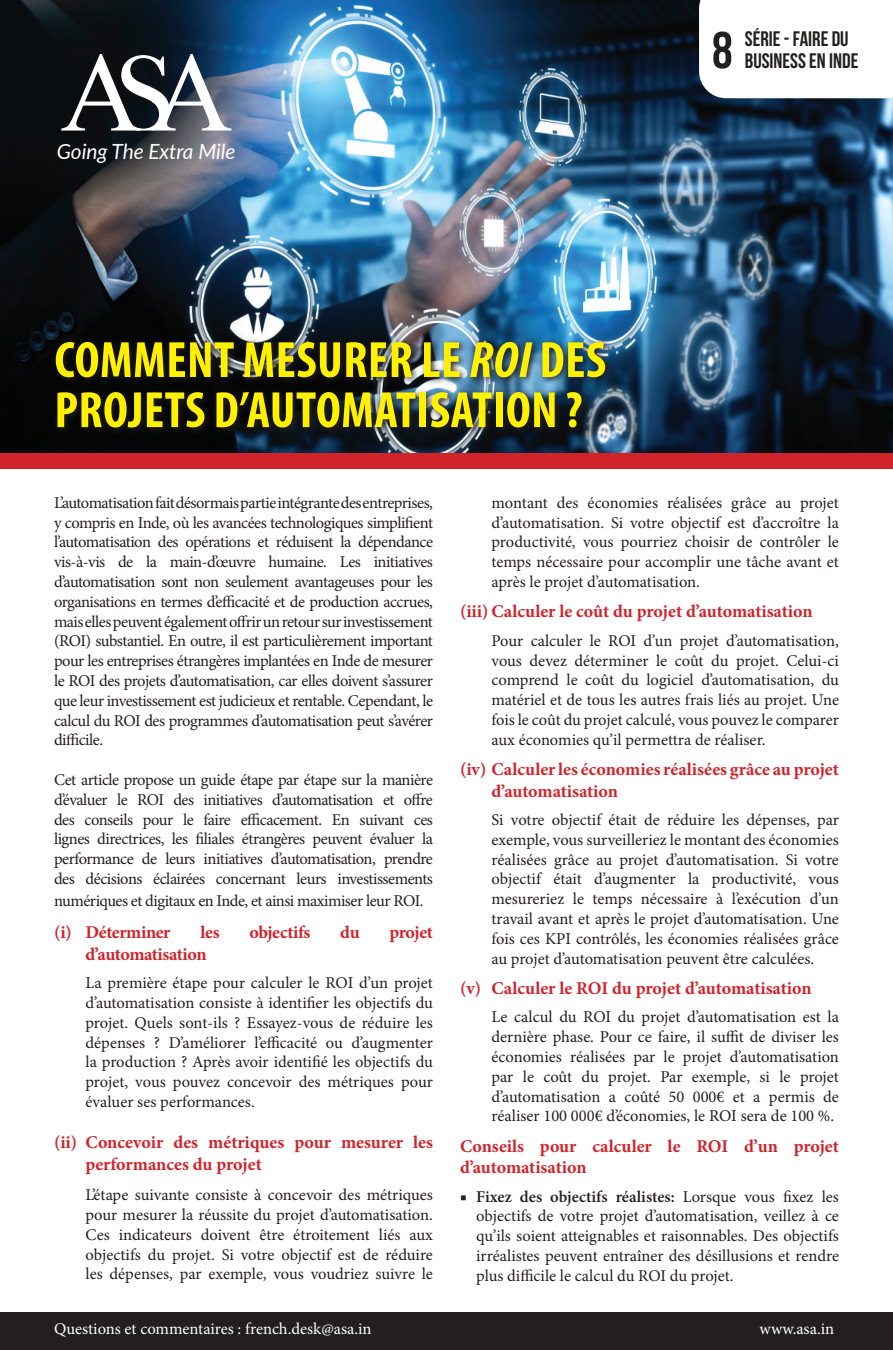
<style>
.page{position:relative;width:893px;height:1350px;background:#fff}
.page>*{position:absolute;margin:0;border:0;box-sizing:border-box;transform-origin:0 0}
.t1{font:51.9px "Bebas Neue";color:#231f20}
.t2{font:700 condensed 51.3px/50.1px "Myriad Pro";letter-spacing:.01em;color:#fff101}
.t3{font:21px "Bebas Neue";color:#231f20}
.t4{font:italic 20.85px "Lato";letter-spacing:-.005em;color:#fff}
.t5{font:700 18px/21.6px "Minion Pro";letter-spacing:-.005em;color:#d1232a}
.t6{font:700 18px "Minion Pro";letter-spacing:-.025em;color:#d1232a}
.t7{font:16.5px/19.8px "Minion Pro";letter-spacing:-.01em;color:#231f20;text-align:justify}
.t8{font:16.5px "Minion Pro";color:#fff}
.t9{font:16.5px "Minion Pro";letter-spacing:-.03em;color:#231f20}
.s1{font-style:italic}
.s2{font-weight:600}
</style>
<div class="page">
<img style="left:0;top:0;width:893px;height:454px">
<div style="left:0;top:454px;width:893px;height:15px;background:#d1232a"></div>
<svg style="left:61px;top:54px;width:170px;height:77px"></svg>
<svg style="left:52px;top:338px;width:562px;height:99px;background:#232c34"></svg>
<svg style="left:699px;top:0;width:194px;height:98px"></svg>
<div style="left:0;top:1312px;width:892px;height:38px;background:#231f20"></div>
<p class="t4" style="left:57px;top:137px;width:180px">Going The Extra Mile</p>
<h2 class="t2" style="left:55px;top:334px;width:553px">COMMENT MESURER LE <span class="s1">ROI</span> DES<br>PROJETS D’AUTOMATISATION ?</h2>
<h1 class="t1" style="left:712px;top:22px;width:22px">8</h1>
<p class="t3" style="left:745px;top:27px;width:105px">SÉRIE - FAIRE DU</p>
<p class="t3" style="left:745px;top:49px;width:115px">BUSINESS EN INDE</p>
<p class="t7" style="left:54px;top:493px;width:381px">L’automatisation fait désormais partie intégrante des entreprises, y compris en Inde, où les avancées technologiques simplifient l’automatisation des opérations et réduisent la dépendance vis-à-vis de la main-d’œuvre humaine. Les initiatives d’automatisation sont non seulement avantageuses pour les organisations en termes d’efficacité et de production accrues, mais elles peuvent également offrir un retour sur investissement (ROI) substantiel. En outre, il est particulièrement important pour les entreprises étrangères implantées en Inde de mesurer le ROI des projets d’automatisation, car elles doivent s’assurer que leur investissement est judicieux et rentable. Cependant, le calcul du ROI des programmes d’automatisation peut s’avérer difficile.</p>
<p class="t7" style="left:54px;top:770px;width:381px">Cet article propose un guide étape par étape sur la manière d’évaluer le ROI des initiatives d’automatisation et offre des conseils pour le faire efficacement. En suivant ces lignes directrices, les filiales étrangères peuvent évaluer la performance de leurs initiatives d’automatisation, prendre des décisions éclairées concernant leurs investissements</p>
<p class="t9" style="left:54px;top:889px;width:371px">numériques et digitaux en Inde, et ainsi maximiser leur ROI.</p>
<p class="t5" style="left:54px;top:921px;width:118px">(i) Déterminer</p>
<p class="t5" style="left:200px;top:921px;width:21px">les</p>
<p class="t6" style="left:249px;top:920px;width:62px">objectifs</p>
<p class="t5" style="left:340px;top:921px;width:21px">du</p>
<p class="t5" style="left:389px;top:921px;width:45px">projet</p>
<p class="t6" style="left:86px;top:941px;width:123px">d’automatisation</p>
<p class="t7" style="left:85px;top:973px;width:349px">La première étape pour calculer le ROI d’un projet d’automatisation consiste à identifier les objectifs du projet. Quels sont-ils ? Essayez-vous de réduire les dépenses ? D’améliorer l’efficacité ou d’augmenter la production ? Après avoir identifié les objectifs du projet, vous pouvez concevoir des métriques pour évaluer ses performances.</p>
<p class="t5" style="left:86px;top:1132px;width:349px;text-indent:-32px">(ii) Concevoir des métriques pour mesurer les performances du projet</p>
<p class="t7" style="left:86px;top:1185px;width:349px">L’étape suivante consiste à concevoir des métriques pour mesurer la réussite du projet d’automatisation.<br>Ces indicateurs doivent être étroitement liés aux objectifs du projet. Si votre objectif est de réduire les dépenses, par exemple, vous voudriez suivre le</p>
<p class="t7" style="left:491px;top:493px;width:349px">montant des économies réalisées grâce au projet d’automatisation. Si votre objectif est d’accroître la productivité, vous pourriez choisir de contrôler le temps nécessaire pour accomplir une tâche avant et après le projet d’automatisation.</p>
<p class="t5" style="left:460px;top:601px;width:354px">(iii) Calculer le coût du projet d’automatisation</p>
<p class="t7" style="left:491px;top:631px;width:349px">Pour calculer le ROI d’un projet d’automatisation, vous devez déterminer le coût du projet. Celui-ci comprend le coût du logiciel d’automatisation, du matériel et de tous les autres frais liés au projet. Une fois le coût du projet calculé, vous pouvez le comparer aux économies qu’il permettra de réaliser.</p>
<p class="t5" style="left:491px;top:758px;width:349px;text-indent:-32px">(iv) Calculer les économies réalisées grâce au projet d’automatisation</p>
<p class="t7" style="left:491px;top:810px;width:349px">Si votre objectif était de réduire les dépenses, par exemple, vous surveilleriez le montant des économies réalisées grâce au projet d’automatisation. Si votre objectif était d’augmenter la productivité, vous mesureriez le temps nécessaire à l’exécution d’un travail avant et après le projet d’automatisation. Une fois ces KPI contrôlés, les économies réalisées grâce au projet d’automatisation peuvent être calculées.</p>
<p class="t5" style="left:460px;top:977px;width:353px">(v) Calculer le ROI du projet d’automatisation</p>
<p class="t7" style="left:491px;top:1007px;width:349px">Le calcul du ROI du projet d’automatisation est la dernière phase. Pour ce faire, il suffit de diviser les économies réalisées par le projet d’automatisation par le coût du projet. Par exemple, si le projet d’automatisation a coûté 50 000€ et a permis de réaliser 100 000€ d’économies, le ROI sera de 100 %.</p>
<p class="t5" style="left:460px;top:1135px;width:380px">Conseils pour calculer le ROI d’un projet d’automatisation</p>
<p class="t7" style="left:476px;top:1187px;width:364px;text-indent:-16px">■ <span class="s2">Fixez des objectifs réalistes:</span> Lorsque vous fixez les objectifs de votre projet d’automatisation, veillez à ce qu’ils soient atteignables et raisonnables. Des objectifs irréalistes peuvent entraîner des désillusions et rendre plus difficile le calcul du ROI du projet.</p>
<p class="t8" style="left:54px;top:1318px;width:319px">Questions et commentaires : french.desk@asa.in</p>
<p class="t8" style="left:760px;top:1318px;width:76px">www.asa.in</p>
</div>
